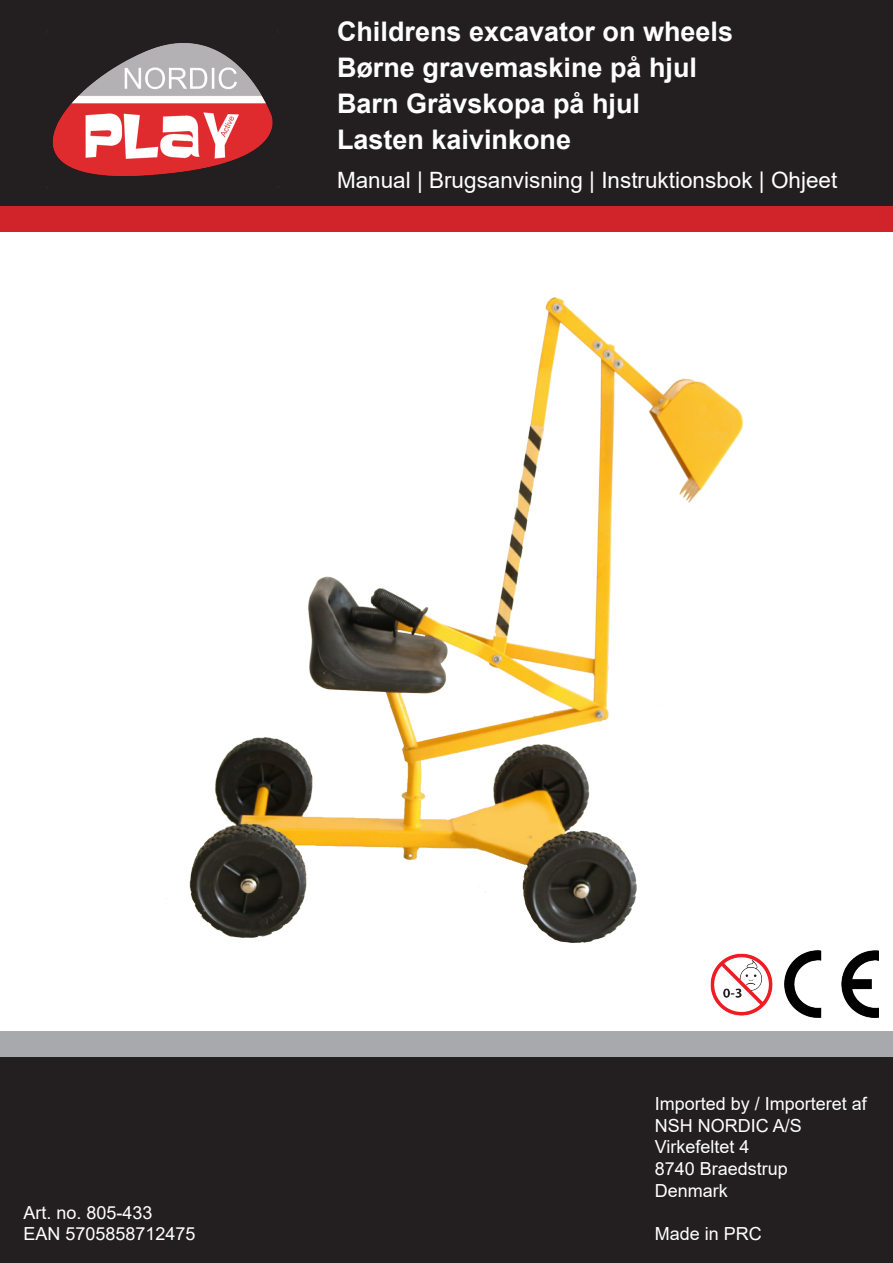
<style>
.page{position:relative;width:893px;height:1263px;background:#fff}
.page>*{position:absolute;margin:0;border:0;box-sizing:border-box;transform-origin:0 0}
.t1{font:700 27px "Arial";color:#fff}
.t2{font:22.5px "Arial";color:#fff}
.t3{font:18px "Arial";color:#fff}
</style>
<div class="page">
<div style="left:0;top:0;width:893px;height:206px;background:#231f20"></div>
<div style="left:0;top:1057px;width:893px;height:206px;background:#231f20"></div>
<img style="left:52px;top:43px;width:221px;height:133px">
<div style="left:0;top:206px;width:893px;height:26px;background:#d1232a"></div>
<div style="left:0;top:1031px;width:893px;height:26px;background:#a8a9ad"></div>
<img style="left:785px;top:950px;width:93px;height:67px">
<img style="left:710px;top:980px;width:63px;height:36px">
<img style="left:166px;top:297px;width:704px;height:683px">
<p class="t1" style="left:337px;top:12px;width:398px">Childrens excavator on wheels</p>
<p class="t1" style="left:337px;top:48px;width:362px">Børne gravemaskine på hjul</p>
<p class="t1" style="left:337px;top:84px;width:305px">Barn Grävskopa på hjul</p>
<p class="t1" style="left:337px;top:120px;width:236px">Lasten kaivinkone</p>
<p class="t2" style="left:337px;top:164px;width:502px">Manual | Brugsanvisning | Instruktionsbok | Ohjeet</p>
<p class="t3" style="left:23px;top:1200px;width:131px">Art. no. 805-433</p>
<p class="t3" style="left:23px;top:1221px;width:174px">EAN 5705858712475</p>
<p class="t3" style="left:655px;top:1091px;width:214px">Imported by / Importeret af</p>
<p class="t3" style="left:655px;top:1113px;width:149px">NSH NORDIC A/S</p>
<p class="t3" style="left:655px;top:1135px;width:96px">Virkefeltet 4</p>
<p class="t3" style="left:655px;top:1156px;width:135px">8740 Braedstrup</p>
<p class="t3" style="left:655px;top:1178px;width:75px">Denmark</p>
<p class="t3" style="left:655px;top:1221px;width:109px">Made in PRC</p>
</div>
